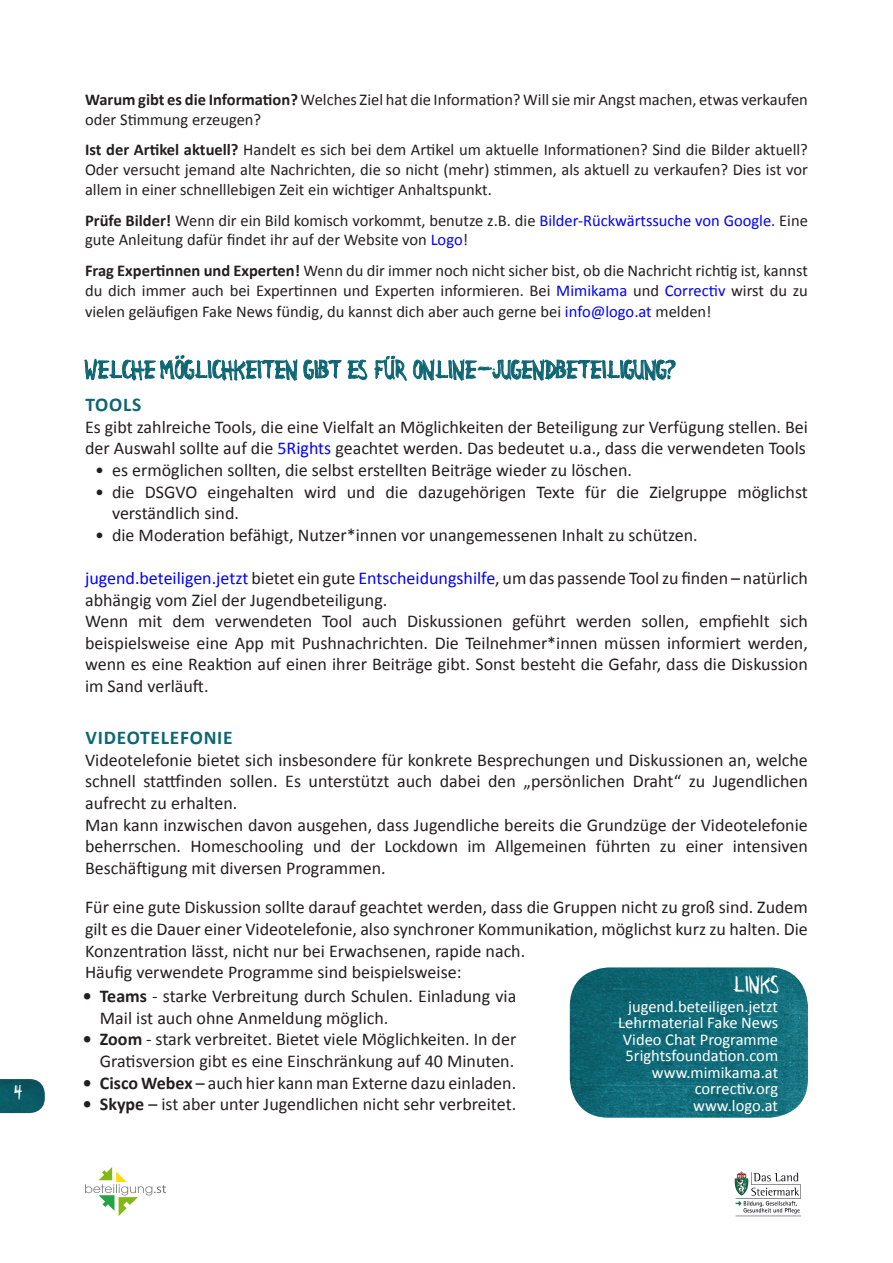
<style>
.page{position:relative;width:893px;height:1263px;background:#fff}
.page>*{position:absolute;margin:0;border:0;box-sizing:border-box;transform-origin:0 0}
.t1{font:21px "Citizen Dick";color:#0e6675}
.t2{font:700 19.5px "Calibri";color:#0e6675}
.t3{font:19.5px "Citizen Dick";color:#fff}
.t4{font:19.5px "Citizen Dick";color:#0e6675}
.t5{font:18px/21.6px "Calibri";color:#231f20}
.t6{font:18px "Citizen Dick";color:#fff}
.t7{font:16.5px/19.8px "Calibri";color:#231f20}
.t8{font:16.5px/16.5px "Calibri";color:#fff;text-align:right}
.s1{font-weight:700}
.s2{color:#00f}
</style>
<div class="page">
<img style="left:0;top:1079px;width:45px;height:34px">
<img style="left:570px;top:967px;width:238px;height:151px">
<svg style="left:413px;top:359px;width:263px;height:22px"></svg>
<img style="left:734px;top:1171px;width:67px;height:45px">
<img style="left:85px;top:1167px;width:81px;height:48px">
<svg style="left:84px;top:355px;width:323px;height:26px"></svg>
<p class="t6" style="left:13px;top:1084px;width:10px">4</p>
<p class="t7" style="left:85px;top:90px;width:724px"><span class="s1">Warum gibt es die Information?</span> Welches Ziel hat die Information? Will sie mir Angst machen, etwas verkaufen oder Stimmung erzeugen?</p>
<p class="t7" style="left:85px;top:140px;width:724px;text-align:justify"><span class="s1">Ist der Artikel aktuell?</span> Handelt es sich bei dem Artikel um aktuelle Informationen? Sind die Bilder aktuell?<br>Oder versucht jemand alte Nachrichten, die so nicht (mehr) stimmen, als aktuell zu verkaufen? Dies ist vor allem in einer schnelllebigen Zeit ein wichtiger Anhaltspunkt.</p>
<p class="t7" style="left:85px;top:210px;width:724px"><span class="s1">Prüfe Bilder!</span> Wenn dir ein Bild komisch vorkommt, benutze z.B. die <span class="s2">Bilder-Rückwärtssuche von Google.</span> Eine gute Anleitung dafür findet ihr auf der Website von <span class="s2">Logo</span>!</p>
<p class="t7" style="left:85px;top:261px;width:724px"><span class="s1">Frag Expertinnen und Experten!</span> Wenn du dir immer noch nicht sicher bist, ob die Nachricht richtig ist, kannst du dich immer auch bei Expertinnen und Experten informieren. Bei <span class="s2">Mimikama</span> und <span class="s2">Correctiv</span> wirst du zu</p>
<p class="t7" style="left:85px;top:302px;width:628px">vielen geläufigen Fake News fündig, du kannst dich aber auch gerne bei <span class="s2">info@logo.at</span> melden!</p>
<p class="t4" style="left:170px;top:359px;width:5px;rotate:-90deg">:</p>
<p class="t4" style="left:381px;top:359px;width:5px;rotate:-90deg">:</p>
<p class="t1" style="left:85px;top:359px;width:591px">Welche Moglichkeiten gibt es fur Online-Jugendbeteiligung?</p>
<p class="t2" style="left:85px;top:392px;width:13px">Tools</p>
<p class="t5" style="left:85px;top:416px;width:724px">Es gibt zahlreiche Tools, die eine Vielfalt an Möglichkeiten der Beteiligung zur Verfügung stellen. Bei der Auswahl sollte auf die <span class="s2">5Rights</span> geachtet werden. Das bedeutet u.a., dass die verwendeten Tools</p>
<p class="t5" style="left:95px;top:459px;width:538px">• es ermöglichen sollten, die selbst erstellten Beiträge wieder zu löschen.</p>
<p class="t5" style="left:112px;top:481px;width:697px;text-indent:-17px">• die DSGVO eingehalten wird und die dazugehörigen Texte für die Zielgruppe möglichst verständlich sind.</p>
<p class="t5" style="left:95px;top:524px;width:604px">• die Moderation befähigt, Nutzer*innen vor unangemessenen Inhalt zu schützen.</p>
<p class="t5" style="left:85px;top:567px;width:724px"><span class="s2">jugend.beteiligen.jetzt</span> bietet ein gute <span class="s2">Entscheidungshilfe</span>, um das passende Tool zu finden – natürlich abhängig vom Ziel der Jugendbeteiligung.<br>Wenn mit dem verwendeten Tool auch Diskussionen geführt werden sollen, empfiehlt sich beispielsweise eine App mit Pushnachrichten. Die Teilnehmer*innen müssen informiert werden, wenn es eine Reaktion auf einen ihrer Beiträge gibt. Sonst besteht die Gefahr, dass die Diskussion im Sand verläuft.</p>
<p class="t2" style="left:85px;top:725px;width:24px">Video</p>
<p class="t2" style="left:140px;top:725px;width:22px">telefonie</p>
<p class="t5" style="left:85px;top:749px;width:724px">Videotelefonie bietet sich insbesondere für konkrete Besprechungen und Diskussionen an, welche schnell stattfinden sollen. Es unterstützt auch dabei den „persönlichen Draht“ zu Jugendlichen aufrecht zu erhalten.<br>Man kann inzwischen davon ausgehen, dass Jugendliche bereits die Grundzüge der Videotelefonie beherrschen. Homeschooling und der Lockdown im Allgemeinen führten zu einer intensiven Beschäftigung mit diversen Programmen.</p>
<p class="t5" style="left:85px;top:897px;width:724px">Für eine gute Diskussion sollte darauf geachtet werden, dass die Gruppen nicht zu groß sind. Zudem gilt es die Dauer einer Videotelefonie, also synchroner Kommunikation, möglichst kurz zu halten. Die Konzentration lässt, nicht nur bei Erwachsenen, rapide nach.<br>Häufig verwendete Programme sind beispielsweise:</p>
<p class="t5" style="left:100px;top:985px;width:418px;text-indent:-17px"><span class="s1">• Teams</span> - starke Verbreitung durch Schulen. Einladung via<br>Mail ist auch ohne Anmeldung möglich.</p>
<p class="t5" style="left:83px;top:1029px;width:435px;text-align:right"><span class="s1">• Zoom</span> - stark verbreitet. Bietet viele Möglichkeiten. In der<br>Gratisversion gibt es eine Einschränkung auf 40 Minuten.</p>
<p class="t5" style="left:83px;top:1072px;width:435px"><span class="s1">• Cisco Webex</span> – auch hier kann man Externe dazu einladen.</p>
<p class="t5" style="left:83px;top:1093px;width:435px"><span class="s1">• Skype</span> – ist aber unter Jugendlichen nicht sehr verbreitet.</p>
<p class="t3" style="left:732px;top:975px;width:48px">LIN KS</p>
<p class="t8" style="left:618px;top:998px;width:161px">jugend.beteiligen.jetzt<br>Lehrmaterial Fake News<br>Video Chat Programme<br>5rightsfoundation.com www.mimikama.at correctiv.org www.logo.at</p>
</div>
